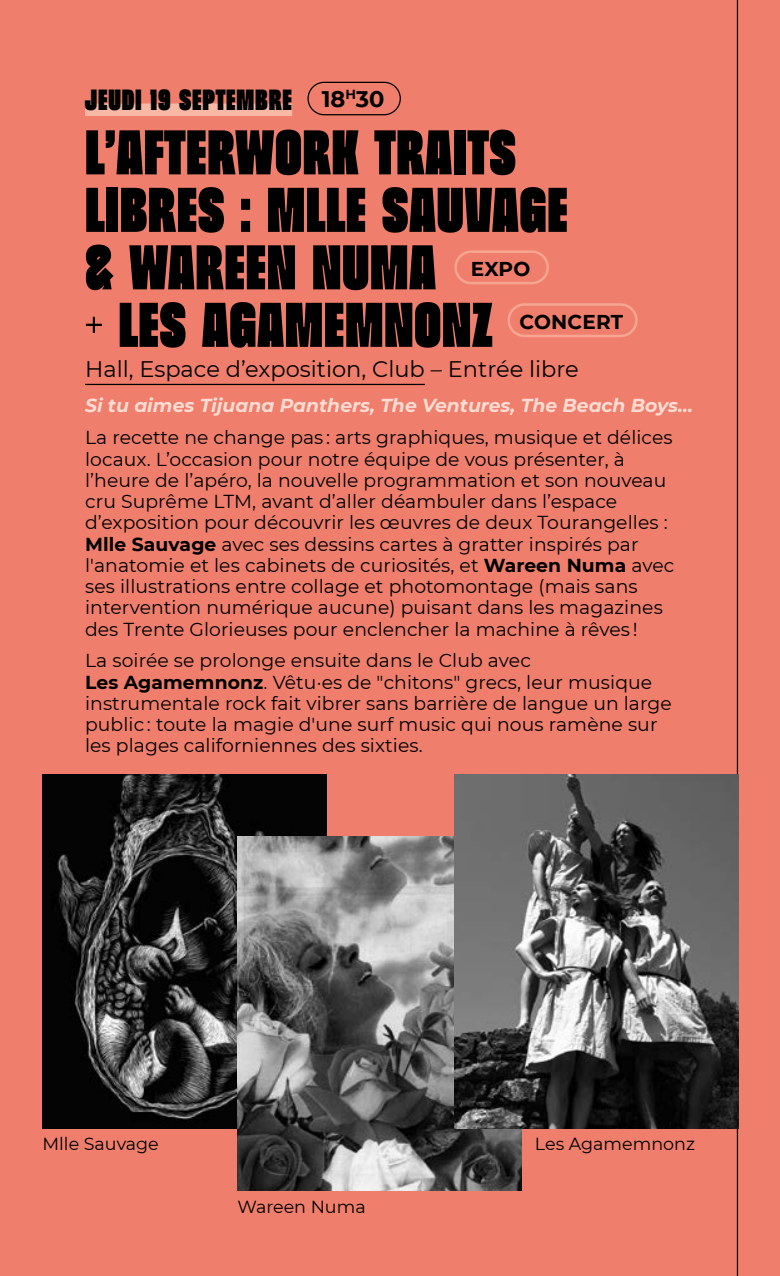
<style>
.page{position:relative;width:780px;height:1276px;background:#ef7e6c}
.page>*{position:absolute;margin:0;border:0;box-sizing:border-box;transform-origin:0 0}
.t1{font:900 70px/57.5px "Beni";letter-spacing:.01em;color:#000}
.t2{font:900 32.5px "Beni";letter-spacing:.025em;color:#000}
.t3{font:22.5px "Montserrat";color:#000}
.t4{font:700 22.5px "Montserrat";color:#000}
.t5{font:700 20px "Montserrat";letter-spacing:.01em;color:#000}
.t6{font:18.75px/21.2px "Montserrat";letter-spacing:.005em;color:#000}
.t7{font:italic 700 18.75px "Montserrat";color:#fcdcd3}
.t8{font:17.5px "Montserrat";color:#000}
.s1{font-weight:700}
</style>
<div class="page">
<hr style="left:736px;top:0;width:2px;height:1276px;background:#000">
<div style="left:307px;top:82px;width:94px;height:33px;border:1px solid #000;border-radius:16px"></div>
<div style="left:454px;top:250px;width:95px;height:34px;border:2px solid #f5a590;border-radius:16px"></div>
<div style="left:507px;top:303px;width:130px;height:34px;border:2px solid #f5a590;border-radius:16px"></div>
<div style="left:85px;top:103px;width:207px;height:13px;background:#f7b8a6"></div>
<hr style="left:85px;top:384px;width:340px;height:1px;background:#000">
<img style="left:43px;top:774px;width:283px;height:355px">
<img style="left:237px;top:836px;width:284px;height:355px">
<img style="left:454px;top:774px;width:284px;height:355px">
<h2 class="t2" style="left:85px;top:84px;width:208px">JEUDI 19 SEPTEMBRE</h2>
<h1 class="t1" style="left:85px;top:123px;width:484px">L’AFTERWORK TRAITS<br>LIBRES : MLLE SAUVAGE &amp; WAREEN NUMA<br>+ LES AGAMEMNONZ</h1>
<p class="t3" style="left:85px;top:353px;width:495px">Hall, Espace d’exposition, Club – Entrée libre</p>
<p class="t7" style="left:85px;top:392px;width:609px">Si tu aimes Tijuana Panthers, The Ventures, The Beach Boys…</p>
<p class="t6" style="left:85px;top:426px;width:590px">La recette ne change pas : arts graphiques, musique et délices locaux. L’occasion pour notre équipe de vous présenter, à l’heure de l’apéro, la nouvelle programmation et son nouveau cru Suprême LTM, avant d’aller déambuler dans l’espace d’exposition pour découvrir les œuvres de deux Tourangelles :<br><span class="s1">Mlle Sauvage</span> avec ses dessins cartes à gratter inspirés par l'anatomie et les cabinets de curiosités, et <span class="s1">Wareen Numa</span> avec ses illustrations entre collage et photomontage (mais sans intervention numérique aucune) puisant dans les magazines des Trente Glorieuses pour enclencher la machine à rêves !</p>
<p class="t6" style="left:85px;top:649px;width:588px">La soirée se prolonge ensuite dans le Club avec<br><span class="s1">Les Agamemnonz</span>. Vêtu·es de "chitons" grecs, leur musique instrumentale rock fait vibrer sans barrière de langue un large public : toute la magie d'une surf music qui nous ramène sur les plages californiennes des sixties.</p>
<p class="t4" style="left:321px;top:82px;width:64px">18<sup>H</sup>30</p>
<p class="t5" style="left:471px;top:254px;width:61px">EXPO</p>
<p class="t5" style="left:519px;top:307px;width:105px">CONCERT</p>
<p class="t8" style="left:43px;top:1131px;width:118px">Mlle Sauvage</p>
<p class="t8" style="left:535px;top:1131px;width:162px">Les Agamemnonz</p>
<p class="t8" style="left:237px;top:1194px;width:130px">Wareen Numa</p>
</div>
